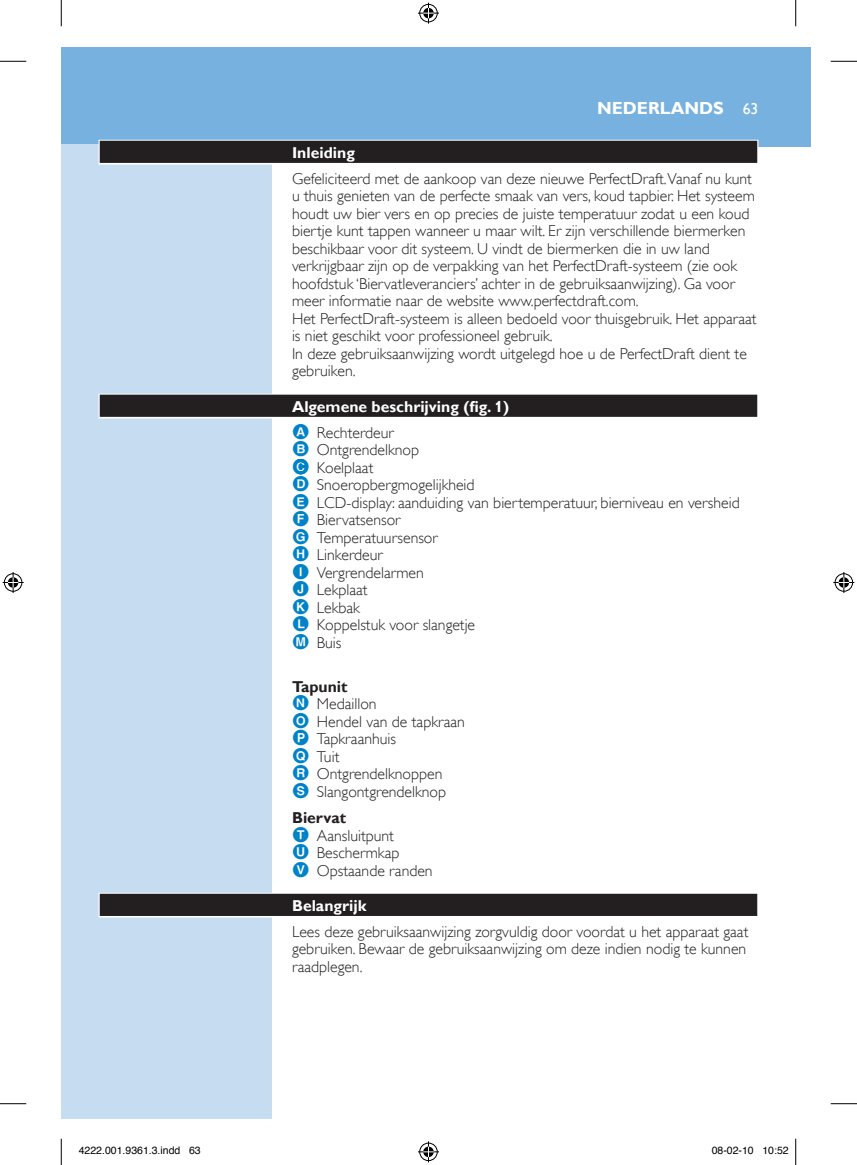
<style>
.page{position:relative;width:857px;height:1165px;background:#fff}
.page>*{position:absolute;margin:0;border:0;box-sizing:border-box;transform-origin:0 0}
.t1{font:700 17.5px "Gill Sans Alt One WGL";color:#fff}
.t2{font:15.75px/17.5px "Gill Sans Alt One WGL Light";color:#231f20}
.t3{font:700 15.75px "Gill Sans Alt One WGL";color:#fff}
.t4{font:700 15.75px "Gill Sans Alt One WGL";color:#231f20}
.t5{font:15.75px "Gill Sans Alt One WGL";color:#fff}
.t6{font:10.5px "Helvetica";color:#000}
.s1{font-family:"Bolletjesfonta Plain";font-size:16.62px;color:#0082c8}
</style>
<div class="page">
<div style="left:61px;top:47px;width:749px;height:100px;background:#76b1df"></div>
<div style="left:61px;top:144px;width:211px;height:974px;background:#c5dcf1"></div>
<div style="left:98px;top:140px;width:660px;height:24px;background:#c3c2c2"></div>
<div style="left:100px;top:141px;width:657px;height:22px;background:#231f20"></div>
<div style="left:98px;top:393px;width:660px;height:25px;background:#c3c2c2"></div>
<div style="left:100px;top:394px;width:657px;height:23px;background:#231f20"></div>
<div style="left:98px;top:892px;width:660px;height:25px;background:#292626"></div>
<div style="left:100px;top:893px;width:657px;height:22px;background:#231f20"></div>
<svg style="left:0;top:61px;width:26px;height:1px"></svg>
<svg style="left:830px;top:61px;width:27px;height:1px"></svg>
<svg style="left:0;top:1103px;width:26px;height:1px"></svg>
<svg style="left:830px;top:1103px;width:27px;height:1px"></svg>
<svg style="left:61px;top:0;width:1px;height:26px"></svg>
<svg style="left:61px;top:1138px;width:1px;height:26px"></svg>
<svg style="left:795px;top:0;width:1px;height:26px"></svg>
<svg style="left:795px;top:1138px;width:1px;height:26px"></svg>
<svg style="left:418px;top:3px;width:21px;height:21px"></svg>
<svg style="left:418px;top:1141px;width:21px;height:21px"></svg>
<svg style="left:3px;top:572px;width:21px;height:21px"></svg>
<svg style="left:833px;top:572px;width:21px;height:21px"></svg>
<p class="t1" style="left:597px;top:96px;width:14px">Nede</p>
<p class="t1" style="left:648px;top:96px;width:77px">rlands</p>
<p class="t5" style="left:742px;top:98px;width:17px">63</p>
<p class="t3" style="left:292px;top:141px;width:64px">I nleiding</p>
<p class="t2" style="left:292px;top:170px;width:466px">Gefeliciteerd met de aankoop van deze nieuwe PerfectDraft.Vanaf nu kunt u thuis genieten van de perfecte smaak van vers, koud tapbier. Het systeem houdt uw bier vers en op precies de juiste temperatuur zodat u een koud biertje kunt tappen wanneer u maar wilt. Er zijn verschillende biermerken beschikbaar voor dit systeem. U vindt de biermerken die in uw land verkrijgbaar zijn op de verpakking van het PerfectDraft-systeem (zie ook hoofdstuk ‘Biervatleveranciers’ achter in de gebruiksaanwijzing). Ga voor meer informatie naar de website www.perfectdraft.com.<br>Het PerfectDraft-systeem is alleen bedoeld voor thuisgebruik. Het apparaat is niet geschikt voor professioneel gebruik.<br>In deze gebruiksaanwijzing wordt uitgelegd hoe u de PerfectDraft dient te gebruiken.</p>
<p class="t3" style="left:292px;top:395px;width:219px">Algemene beschrijving (fig. 1)</p>
<p class="t2" style="left:292px;top:424px;width:449px"><span class="s1">A</span> Rechterdeur<br><span class="s1">B</span> Ontgrendelknop<br><span class="s1">C</span> Koelplaat<br><span class="s1">D</span> Snoeropbergmogelijkheid<br><span class="s1">E</span> LCD-display: aanduiding van biertemperatuur, bierniveau en versheid<br><span class="s1">F</span> Biervatsensor<br><span class="s1">G</span> Temperatuursensor<br><span class="s1">H</span> Linkerdeur<br><span class="s1">I</span> Vergrendelarmen<br><span class="s1">J</span> Lekplaat<br><span class="s1">K</span> Lekbak<br><span class="s1">L</span> Koppelstuk voor slangetje<br><span class="s1">M</span> Buis</p>
<p class="t4" style="left:292px;top:675px;width:57px">Tapunit</p>
<p class="t2" style="left:292px;top:695px;width:174px"><span class="s1">N</span> Medaillon<br><span class="s1">O</span> Hendel van de tapkraan<br><span class="s1">P</span> Tapkraanhuis<br><span class="s1">Q</span> Tuit<br><span class="s1">R</span> Ontgrendelknoppen<br><span class="s1">S</span> Slangontgrendelknop</p>
<p class="t4" style="left:292px;top:806px;width:56px">Biervat</p>
<p class="t2" style="left:292px;top:826px;width:142px"><span class="s1">T</span> Aansluitpunt<br><span class="s1">U</span> Beschermkap<br><span class="s1">V</span> Opstaande randen</p>
<p class="t3" style="left:292px;top:894px;width:76px">Belangrijk</p>
<p class="t2" style="left:292px;top:922px;width:458px">Lees deze gebruiksaanwijzing zorgvuldig door voordat u het apparaat gaat gebruiken. Bewaar de gebruiksaanwijzing om deze indien nodig te kunnen raadplegen.</p>
<p class="t6" style="left:79px;top:1142px;width:124px">4222.001.9361.3.indd 63</p>
<p class="t6" style="left:711px;top:1142px;width:79px">08-02-10 10:52</p>
</div>
